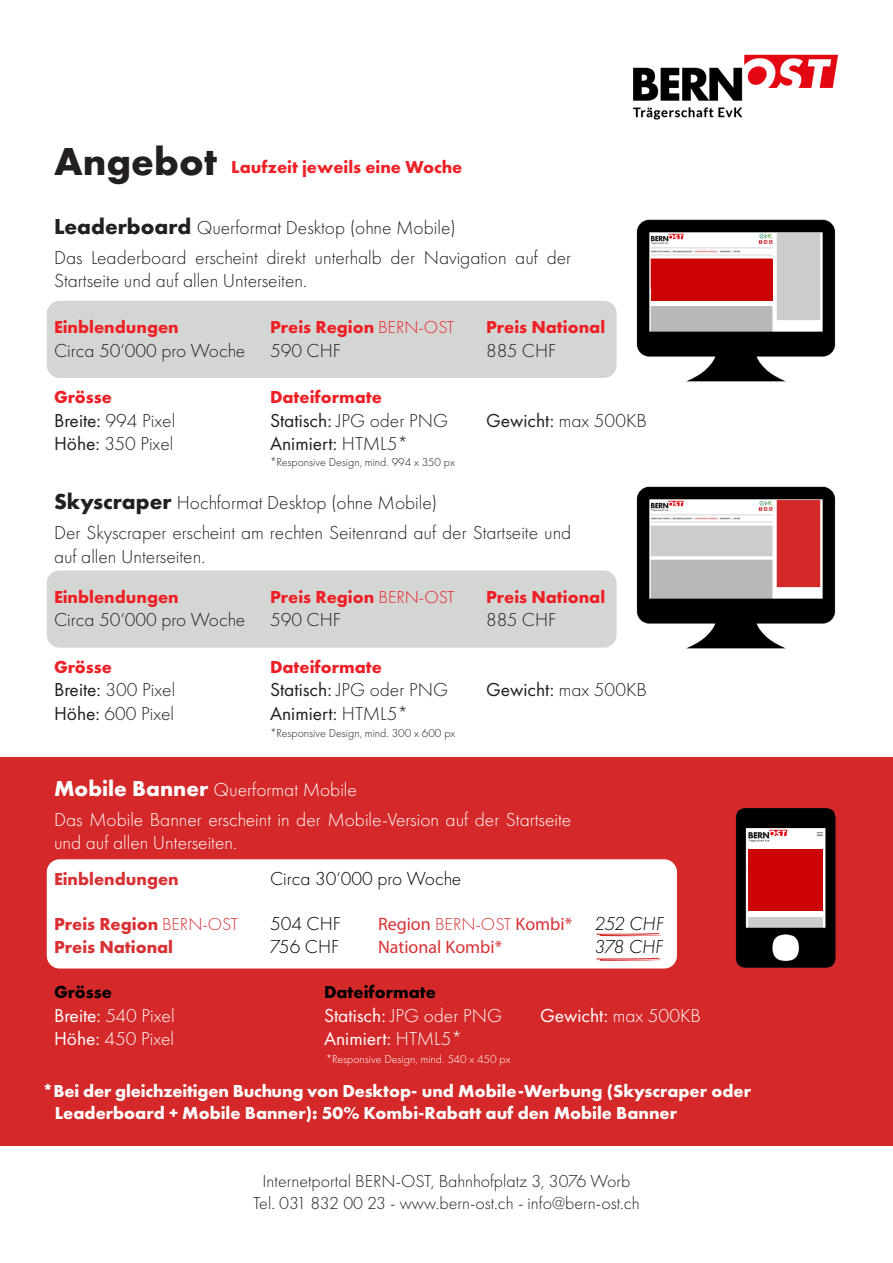
<style>
.page{position:relative;width:893px;height:1263px;background:#fff}
.page>*{position:absolute;margin:0;border:0;box-sizing:border-box;transform-origin:0 0}
.t1{font:700 40.5px "Futura PT";color:#231f20}
.t2{font:300 19.5px/23.4px "Futura PT";color:#231f20}
.t3{font:300 19.5px/23.4px "Futura PT";color:#fff}
.t4{font:19.5px "Futura PT";color:#231f20}
.t5{font:300 19.5px "Futura PT";color:#000001}
.t6{font:19.5px "Futura PT";color:#fff}
.t7{font:italic 300 19.5px "Futura PT";letter-spacing:-.025em;color:#000001}
.t8{font:700 18px "Futura PT";color:#fff}
.t9{font:700 18px "Futura PT";color:#ee2026}
.t10{font:300 18px/21.6px "Futura PT";color:#231f20;text-align:center}
.t11{font:700 18px "Futura PT";color:#da3034}
.t12{font:18px "Myriad Pro";color:#da3034}
.t13{font:700 18px "Futura PT";color:#ee2228}
.t14{font:700 18px "Futura PT";color:#000001}
.t15{font:300 12px "Futura PT";color:#231f20}
.t16{font:300 12px "Futura PT";color:#fff}
.s1{font-weight:700;font-size:22.5px}
.s2{font-weight:300}
.s3{font-weight:400}
.s4{font-family:"Futura PT";font-weight:300}
.s5{font-family:"Futura PT";font-weight:300;font-style:italic;font-size:19.5px;color:#000001}
</style>
<div class="page">
<img style="left:632px;top:54px;width:206px;height:66px">
<div style="left:47px;top:570px;width:570px;height:78px;background:#d4d6d4;border-radius:13px"></div>
<div style="left:47px;top:301px;width:570px;height:77px;background:#d4d6d4;border-radius:13px"></div>
<div style="left:0;top:757px;width:893px;height:389px;background:#d52929"></div>
<div style="left:47px;top:859px;width:630px;height:109px;background:#fff;border-radius:13px"></div>
<img style="left:636px;top:220px;width:200px;height:162px">
<img style="left:636px;top:487px;width:200px;height:162px">
<img style="left:736px;top:808px;width:100px;height:160px">
<svg style="left:596px;top:957px;width:65px;height:4px"></svg>
<svg style="left:596px;top:932px;width:65px;height:5px"></svg>
<div style="left:748px;top:849px;width:75px;height:62px;background:#cc0202"></div>
<div style="left:748px;top:911px;width:76px;height:5px;background:#fff"></div>
<div style="left:651px;top:259px;width:121px;height:43px;background:#cc0202"></div>
<hr style="left:650px;top:302px;width:125px;height:4px;background:#fff">
<p class="t1" style="left:54px;top:135px;width:165px">Angebot</p>
<p class="t2" style="left:54px;top:215px;width:403px"><span class="s1">Leaderboard</span> Querformat Desktop (ohne Mobile)</p>
<p class="t2" style="left:54px;top:245px;width:519px">Das Leaderboard erscheint direkt unterhalb der Navigation auf der<br>Startseite und auf allen Unterseiten.</p>
<p class="t13" style="left:231px;top:155px;width:232px">Laufzeit jeweils eine Woche</p>
<p class="t9" style="left:54px;top:316px;width:126px">Einblendungen</p>
<p class="t9" style="left:270px;top:316px;width:186px">Preis Region <span class="s2">BERN-OST</span></p>
<p class="t9" style="left:486px;top:316px;width:121px">Preis National</p>
<p class="t2" style="left:54px;top:339px;width:193px">Circa 50‘000 pro Woche</p>
<p class="t2" style="left:270px;top:339px;width:72px">590 CHF</p>
<p class="t2" style="left:486px;top:339px;width:72px">885 CHF</p>
<p class="t9" style="left:54px;top:386px;width:60px">Grösse</p>
<p class="t9" style="left:270px;top:386px;width:113px">Dateiformate</p>
<p class="t2" style="left:54px;top:409px;width:123px"><span class="s3">Breite:</span> 994 Pixel</p>
<p class="t2" style="left:270px;top:409px;width:180px"><span class="s3">Statisch:</span> JPG oder PNG</p>
<p class="t4" style="left:486px;top:409px;width:162px">Gewicht: <span class="s2">max 500KB</span></p>
<p class="t2" style="left:54px;top:432px;width:121px"><span class="s3">Höhe:</span> 350 Pixel</p>
<p class="t4" style="left:270px;top:432px;width:140px">Animiert: <span class="s2">HTML5*</span></p>
<p class="t15" style="left:270px;top:455px;width:186px">*Responsive Design, mind. 994 x 350 px</p>
<p class="t2" style="left:54px;top:491px;width:385px"><span class="s1">Skyscraper</span> Hochformat Desktop (ohne Mobile)</p>
<p class="t2" style="left:54px;top:521px;width:519px">Der Skyscraper erscheint am rechten Seitenrand auf der Startseite und auf allen Unterseiten.</p>
<p class="t9" style="left:54px;top:585px;width:126px">Einblendungen</p>
<p class="t9" style="left:270px;top:585px;width:186px">Preis Region <span class="s2">BERN-OST</span></p>
<p class="t9" style="left:486px;top:585px;width:121px">Preis National</p>
<p class="t2" style="left:54px;top:608px;width:193px">Circa 50‘000 pro Woche</p>
<p class="t2" style="left:270px;top:608px;width:72px">590 CHF</p>
<p class="t2" style="left:486px;top:608px;width:72px">885 CHF</p>
<p class="t9" style="left:54px;top:655px;width:60px">Grösse</p>
<p class="t9" style="left:270px;top:655px;width:113px">Dateiformate</p>
<p class="t2" style="left:54px;top:678px;width:123px"><span class="s3">Breite:</span> 300 Pixel</p>
<p class="t2" style="left:270px;top:678px;width:180px"><span class="s3">Statisch:</span> JPG oder PNG</p>
<p class="t4" style="left:486px;top:678px;width:162px">Gewicht: <span class="s2">max 500KB</span></p>
<p class="t2" style="left:54px;top:702px;width:122px"><span class="s3">Höhe:</span> 600 Pixel</p>
<p class="t4" style="left:270px;top:702px;width:140px">Animiert: <span class="s2">HTML5*</span></p>
<p class="t15" style="left:270px;top:726px;width:187px">*Responsive Design, mind. 300 x 600 px</p>
<p class="t3" style="left:54px;top:778px;width:304px"><span class="s1">Mobile Banner</span> Querformat Mobile</p>
<p class="t3" style="left:54px;top:808px;width:519px">Das Mobile Banner erscheint in der Mobile-Version auf der Startseite und auf allen Unterseiten.</p>
<p class="t11" style="left:54px;top:867px;width:126px">Einblendungen</p>
<p class="t5" style="left:270px;top:867px;width:193px">Circa 30‘000 pro Woche</p>
<p class="t11" style="left:54px;top:912px;width:186px">Preis Region <span class="s2">BERN-OST</span></p>
<p class="t5" style="left:270px;top:912px;width:72px">504 CHF</p>
<p class="t12" style="left:378px;top:913px;width:287px">Region <span class="s4">BERN-OST</span> Kombi* <span class="s5">252 CHF</span></p>
<p class="t11" style="left:54px;top:936px;width:121px">Preis National</p>
<p class="t5" style="left:270px;top:936px;width:71px">756 CHF</p>
<p class="t12" style="left:378px;top:936px;width:126px">National Kombi*</p>
<p class="t7" style="left:594px;top:936px;width:70px">378 CHF</p>
<p class="t14" style="left:54px;top:981px;width:60px">Grösse</p>
<p class="t14" style="left:324px;top:981px;width:113px">Dateiformate</p>
<p class="t3" style="left:54px;top:1004px;width:122px"><span class="s3">Breite:</span> 540 Pixel</p>
<p class="t3" style="left:324px;top:1004px;width:180px"><span class="s3">Statisch:</span> JPG oder PNG</p>
<p class="t6" style="left:540px;top:1004px;width:162px">Gewicht: <span class="s2">max 500KB</span></p>
<p class="t3" style="left:54px;top:1027px;width:122px"><span class="s3">Höhe:</span> 450 Pixel</p>
<p class="t6" style="left:324px;top:1027px;width:140px">Animiert: <span class="s2">HTML5*</span></p>
<p class="t16" style="left:326px;top:1052px;width:186px">*Responsive Design, mind. 540 x 450 px</p>
<p class="t8" style="left:42px;top:1079px;width:710px">*Bei der gleichzeitigen Buchung von Desktop- und Mobile-Werbung (Skyscraper oder</p>
<p class="t8" style="left:55px;top:1101px;width:624px">Leaderboard + Mobile Banner): 50% Kombi-Rabatt auf den Mobile Banner</p>
<p class="t10" style="left:253px;top:1171px;width:388px">Internetportal BERN-OST, Bahnhofplatz 3, 3076 Worb<br>Tel. 031 832 00 23 - www.bern-ost.ch - info@bern-ost.ch</p>
</div>
